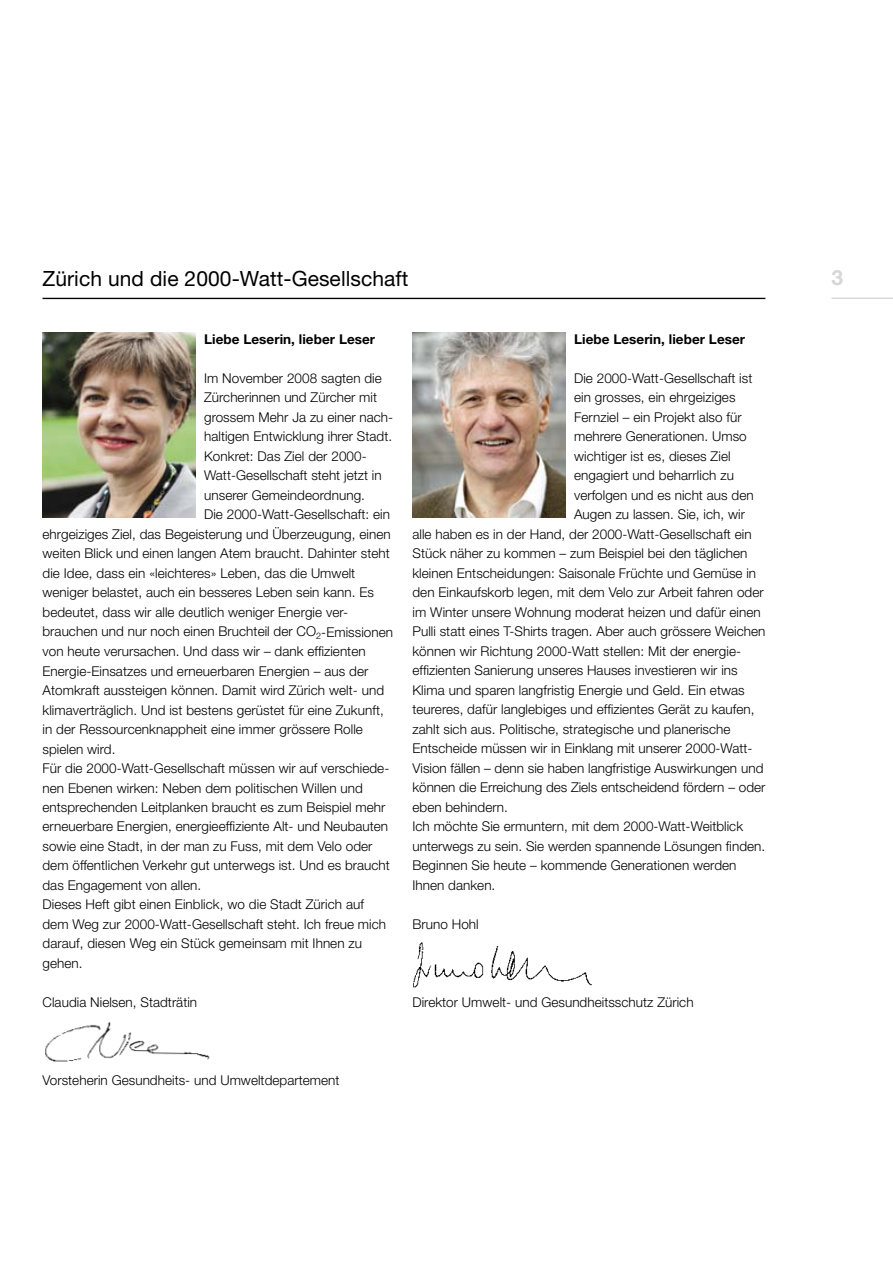
<style>
.page{position:relative;width:893px;height:1263px;background:#fff}
.page>*{position:absolute;margin:0;border:0;box-sizing:border-box;transform-origin:0 0}
.t1{font:21px "Helvetica Neue";letter-spacing:.005em;color:#000}
.t2{font:700 21px "Helvetica Neue";color:#d6d6d6}
.t3{font:300 13.5px "Helvetica Neue";letter-spacing:.005em;color:#000}
.t4{font:700 13.5px "Helvetica Neue";letter-spacing:.005em;color:#000}
</style>
<div class="page">
<hr style="left:831px;top:298px;width:62px;height:1px;background:#d6d6d6">
<img style="left:43px;top:332px;width:153px;height:185px">
<img style="left:412px;top:332px;width:154px;height:185px">
<hr style="left:43px;top:298px;width:722px;height:1px;background:#000">
<img style="left:45px;top:1022px;width:165px;height:40px">
<img style="left:413px;top:942px;width:179px;height:45px">
<h1 class="t1" style="left:43px;top:266px;width:367px">Zürich und die 2000-Watt-Gesellschaft</h1>
<h1 class="t2" style="left:831px;top:265px;width:13px">3</h1>
<p class="t4" style="left:204px;top:331px;width:173px">Liebe Leserin, lieber Leser</p>
<p class="t3" style="left:204px;top:370px;width:179px">Im November 2008 sagten die</p>
<p class="t3" style="left:204px;top:389px;width:175px">Zürcherinnen und Zürcher mit</p>
<p class="t3" style="left:204px;top:409px;width:191px">grossem Mehr Ja zu einer nach-</p>
<p class="t3" style="left:204px;top:428px;width:190px">haltigen Entwicklung ihrer Stadt.</p>
<p class="t3" style="left:204px;top:448px;width:164px">Konkret: Das Ziel der 2000-</p>
<p class="t3" style="left:204px;top:467px;width:179px">Watt-Gesellschaft steht jetzt in</p>
<p class="t3" style="left:204px;top:487px;width:162px">unserer Gemeindeordnung.</p>
<p class="t3" style="left:204px;top:506px;width:187px">Die 2000-Watt-Gesellschaft: ein</p>
<p class="t3" style="left:43px;top:526px;width:350px">ehrgeiziges Ziel, das Begeisterung und Überzeugung, einen</p>
<p class="t3" style="left:43px;top:545px;width:349px">weiten Blick und einen langen Atem braucht. Dahinter steht</p>
<p class="t3" style="left:43px;top:565px;width:314px">die Idee, dass ein «leichteres» Leben, das die Umwelt</p>
<p class="t3" style="left:43px;top:584px;width:333px">weniger belastet, auch ein besseres Leben sein kann. Es</p>
<p class="t3" style="left:43px;top:604px;width:307px">bedeutet, dass wir alle deutlich weniger Energie ver-</p>
<p class="t3" style="left:43px;top:623px;width:352px">brauchen und nur noch einen Bruchteil der CO<sub>2</sub>-Emissionen</p>
<p class="t3" style="left:43px;top:643px;width:325px">von heute verursachen. Und dass wir – dank effizienten</p>
<p class="t3" style="left:43px;top:662px;width:327px">Energie-Einsatzes und erneuerbaren Energien – aus der</p>
<p class="t3" style="left:43px;top:682px;width:343px">Atomkraft aussteigen können. Damit wird Zürich welt- und</p>
<p class="t3" style="left:43px;top:701px;width:343px">klimaverträglich. Und ist bestens gerüstet für eine Zukunft,</p>
<p class="t3" style="left:43px;top:721px;width:322px">in der Ressourcenknappheit eine immer grössere Rolle</p>
<p class="t3" style="left:43px;top:740px;width:74px">spielen wird.</p>
<p class="t3" style="left:43px;top:760px;width:348px">Für die 2000-Watt-Gesellschaft müssen wir auf verschiede-</p>
<p class="t3" style="left:43px;top:779px;width:322px">nen Ebenen wirken: Neben dem politischen Willen und</p>
<p class="t3" style="left:43px;top:799px;width:344px">entsprechenden Leitplanken braucht es zum Beispiel mehr</p>
<p class="t3" style="left:43px;top:818px;width:347px">erneuerbare Energien, energieeffiziente Alt- und Neubauten</p>
<p class="t3" style="left:43px;top:838px;width:331px">sowie eine Stadt, in der man zu Fuss, mit dem Velo oder</p>
<p class="t3" style="left:43px;top:857px;width:349px">dem öffentlichen Verkehr gut unterwegs ist. Und es braucht</p>
<p class="t3" style="left:43px;top:877px;width:160px">das Engagement von allen.</p>
<p class="t3" style="left:43px;top:896px;width:323px">Dieses Heft gibt einen Einblick, wo die Stadt Zürich auf</p>
<p class="t3" style="left:43px;top:916px;width:345px">dem Weg zur 2000-Watt-Gesellschaft steht. Ich freue mich</p>
<p class="t3" style="left:43px;top:935px;width:321px">darauf, diesen Weg ein Stück gemeinsam mit Ihnen zu</p>
<p class="t3" style="left:43px;top:955px;width:42px">gehen.</p>
<p class="t3" style="left:43px;top:994px;width:156px">Claudia Nielsen, Stadträtin</p>
<p class="t4" style="left:574px;top:331px;width:173px">Liebe Leserin, lieber Leser</p>
<p class="t3" style="left:574px;top:370px;width:180px">Die 2000-Watt-Gesellschaft ist</p>
<p class="t3" style="left:574px;top:389px;width:163px">ein grosses, ein ehrgeiziges</p>
<p class="t3" style="left:574px;top:409px;width:169px">Fernziel – ein Projekt also für</p>
<p class="t3" style="left:574px;top:428px;width:174px">mehrere Generationen. Umso</p>
<p class="t3" style="left:574px;top:448px;width:158px">wichtiger ist es, dieses Ziel</p>
<p class="t3" style="left:574px;top:467px;width:161px">engagiert und beharrlich zu</p>
<p class="t3" style="left:574px;top:487px;width:181px">verfolgen und es nicht aus den</p>
<p class="t3" style="left:574px;top:506px;width:172px">Augen zu lassen. Sie, ich, wir</p>
<p class="t3" style="left:412px;top:526px;width:341px">alle haben es in der Hand, der 2000-Watt-Gesellschaft ein</p>
<p class="t3" style="left:412px;top:545px;width:336px">Stück näher zu kommen – zum Beispiel bei den täglichen</p>
<p class="t3" style="left:412px;top:565px;width:345px">kleinen Entscheidungen: Saisonale Früchte und Gemüse in</p>
<p class="t3" style="left:412px;top:584px;width:353px">den Einkaufskorb legen, mit dem Velo zur Arbeit fahren oder</p>
<p class="t3" style="left:412px;top:604px;width:350px">im Winter unsere Wohnung moderat heizen und dafür einen</p>
<p class="t3" style="left:412px;top:623px;width:354px">Pulli statt eines T-Shirts tragen. Aber auch grössere Weichen</p>
<p class="t3" style="left:412px;top:643px;width:330px">können wir Richtung 2000-Watt stellen: Mit der energie-</p>
<p class="t3" style="left:412px;top:662px;width:327px">effizienten Sanierung unseres Hauses investieren wir ins</p>
<p class="t3" style="left:412px;top:682px;width:334px">Klima und sparen langfristig Energie und Geld. Ein etwas</p>
<p class="t3" style="left:412px;top:701px;width:343px">teureres, dafür langlebiges und effizientes Gerät zu kaufen,</p>
<p class="t3" style="left:412px;top:721px;width:320px">zahlt sich aus. Politische, strategische und planerische</p>
<p class="t3" style="left:412px;top:740px;width:341px">Entscheide müssen wir in Einklang mit unserer 2000-Watt-</p>
<p class="t3" style="left:412px;top:760px;width:352px">Vision fällen – denn sie haben langfristige Auswirkungen und</p>
<p class="t3" style="left:412px;top:779px;width:354px">können die Erreichung des Ziels entscheidend fördern – oder</p>
<p class="t3" style="left:412px;top:799px;width:97px">eben behindern.</p>
<p class="t3" style="left:412px;top:818px;width:332px">Ich möchte Sie ermuntern, mit dem 2000-Watt-Weitblick</p>
<p class="t3" style="left:412px;top:838px;width:354px">unterwegs zu sein. Sie werden spannende Lösungen finden.</p>
<p class="t3" style="left:412px;top:857px;width:325px">Beginnen Sie heute – kommende Generationen werden</p>
<p class="t3" style="left:412px;top:877px;width:84px">Ihnen danken.</p>
<p class="t3" style="left:412px;top:916px;width:68px">Bruno Hohl</p>
<p class="t3" style="left:412px;top:994px;width:283px">Direktor Umwelt- und Gesundheitsschutz Zürich</p>
<p class="t3" style="left:43px;top:1072px;width:298px">Vorsteherin Gesundheits- und Umweltdepartement</p>
</div>
